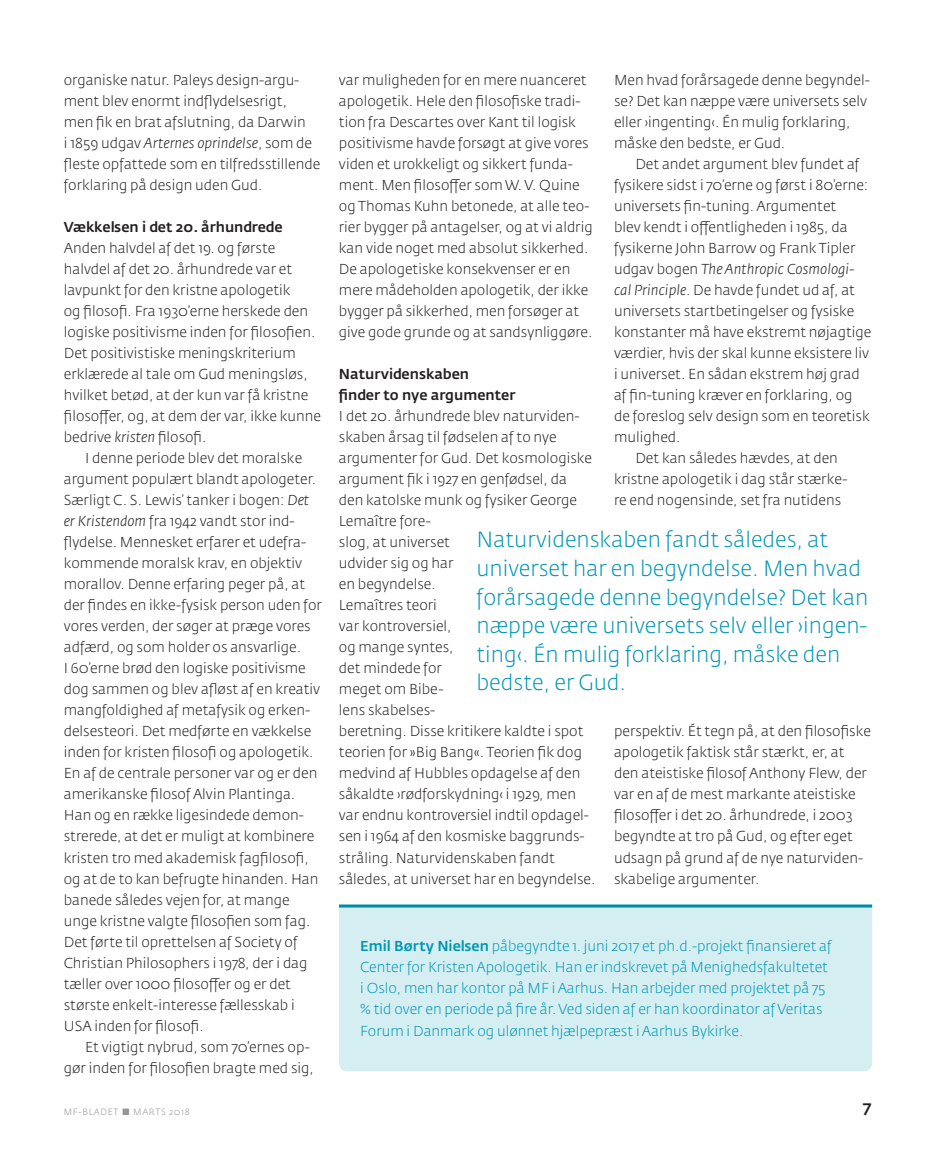
<style>
.page{position:relative;width:936px;height:1149px;background:#fff}
.page>*{position:absolute;margin:0;border:0;box-sizing:border-box;transform-origin:0 0}
.t1{font:300 21.75px/28.5px "Fedra Sans Pro";color:#0097b3}
.t2{font:500 16.5px "Fedra Sans Pro";color:#231f20}
.t3{font:300 14.25px/21px "Fedra Sans Pro";color:#231f20}
.t4{font:300 14.25px/21px "Fedra Sans Pro";color:#0097b3}
.t5{font:500 14.25px/21px "Fedra Sans Pro";color:#231f20}
.t6{font:italic 300 14.25px "Fedra Sans Pro";color:#231f20}
.t7{font:300 9px "Fedra Sans Pro";letter-spacing:.075em;color:#939598}
.s1{font-style:italic}
.s2{font-style:normal}
.s3{font-weight:500}
</style>
<div class="page">
<div style="left:339px;top:907px;width:533px;height:163px;background:#d5eef1"></div>
<hr style="left:339px;top:904px;width:533px;height:3px;background:#0097b3">
<p class="t3" style="left:64px;top:70px;width:258px">organiske natur. Paleys design-argu&shy;ment blev enormt indflydelsesrigt,<br>men fik en brat afslutning, da Darwin<br>i 1859 udgav <span class="s1">Arternes oprindelse</span>, som de fleste opfattede som en tilfredsstillende forklaring på design uden Gud.</p>
<p class="t5" style="left:64px;top:217px;width:220px">Vækkelsen i det 20. århundrede</p>
<p class="t3" style="left:64px;top:238px;width:259px">Anden halvdel af det 19. og første halvdel af det 20. århundrede var et lavpunkt for den kristne apologetik<br>og filosofi. Fra 1930’erne herskede den logiske positivisme inden for filosofien.<br>Det positivistiske meningskriterium erklærede al tale om Gud meningsløs, hvilket betød, at der kun var få kristne filosoffer, og, at dem der var, ikke kunne bedrive <span class="s1">kristen</span> filosofi.</p>
<p class="t3" style="left:64px;top:448px;width:259px;text-indent:21px">I denne periode blev det moralske argument populært blandt apologeter.<br>Særligt C. S. Lewis’ tanker i bogen: <span class="s1">Det er Kristendom</span> fra 1942 vandt stor ind&shy;flydelse. Mennesket erfarer et udefra&shy;kommende moralsk krav, en objektiv morallov. Denne erfaring peger på, at der findes en ikke-fysisk person uden for vores verden, der søger at præge vores adfærd, og som holder os ansvarlige.<br>I 60’erne brød den logiske positivisme dog sammen og blev afløst af en kreativ mangfoldighed af metafysik og erken&shy;delsesteori. Det medførte en vækkelse inden for kristen filosofi og apologetik.<br>En af de centrale personer var og er den amerikanske filosof Alvin Plantinga.<br>Han og en række ligesindede demon&shy;strerede, at det er muligt at kombinere kristen tro med akademisk fagfilosofi, og at de to kan befrugte hinanden. Han banede således vejen for, at mange unge kristne valgte filosofien som fag.<br>Det førte til oprettelsen af Society of Christian Philosophers i 1978, der i dag tæller over 1000 filosoffer og er det største enkelt-interesse fællesskab i USA inden for filosofi.</p>
<p class="t3" style="left:64px;top:1036px;width:251px;text-align:right">Et vigtigt nybrud, som 70’ernes op&shy;gør inden for filosofien bragte med sig,</p>
<p class="t3" style="left:614px;top:70px;width:257px">Men hvad forårsagede denne begyndel&shy;se? Det kan næppe være universets selv eller ›ingenting‹. Én mulig forklaring, måske den bedste, er Gud.</p>
<p class="t3" style="left:635px;top:154px;width:226px">Det andet argument blev fundet af</p>
<p class="t3" style="left:614px;top:175px;width:256px">fysikere sidst i 70’erne og først i 80’erne:</p>
<p class="t3" style="left:614px;top:196px;width:224px">universets fin-tuning. Argumentet</p>
<p class="t3" style="left:614px;top:217px;width:235px">blev kendt i offentligheden i 1985, da</p>
<p class="t3" style="left:614px;top:238px;width:243px">fysikerne John Barrow og Frank Tipler</p>
<p class="t6" style="left:614px;top:262px;width:242px"><span class="s2">udgav bogen</span> The Anthropic Cosmologi-</p>
<p class="t3" style="left:614px;top:280px;width:242px"><span class="s1">cal Principle</span>. De havde fundet ud af, at</p>
<p class="t3" style="left:614px;top:301px;width:242px">universets startbetingelser og fysiske</p>
<p class="t3" style="left:614px;top:322px;width:259px">konstanter må have ekstremt nøjagtige</p>
<p class="t3" style="left:614px;top:343px;width:257px">værdier, hvis der skal kunne eksistere liv</p>
<p class="t3" style="left:614px;top:364px;width:247px">i universet. En sådan ekstrem høj grad</p>
<p class="t3" style="left:614px;top:385px;width:240px">af fin-tuning kræver en forklaring, og</p>
<p class="t3" style="left:614px;top:406px;width:257px">de foreslog selv design som en teoretisk</p>
<p class="t3" style="left:614px;top:427px;width:68px">mulighed.</p>
<p class="t3" style="left:635px;top:448px;width:204px">Det kan således hævdes, at den</p>
<p class="t3" style="left:614px;top:469px;width:235px">kristne apologetik i dag står stærke-</p>
<p class="t3" style="left:614px;top:490px;width:229px">re end nogensinde, set fra nutidens</p>
<p class="t3" style="left:339px;top:70px;width:255px">var muligheden for en mere nuanceret apologetik. Hele den filosofiske tradi&shy;tion fra Descartes over Kant til logisk positivisme havde forsøgt at give vores viden et urokkeligt og sikkert funda&shy;ment. Men filosoffer som W. V. Quine og Thomas Kuhn betonede, at alle teo&shy;rier bygger på antagelser, og at vi aldrig kan vide noget med absolut sikkerhed.<br>De apologetiske konsekvenser er en mere mådeholden apologetik, der ikke bygger på sikkerhed, men forsøger at give gode grunde og at sandsynliggøre.</p>
<p class="t5" style="left:339px;top:364px;width:178px">Naturvidenskaben<br>finder to nye argumenter</p>
<p class="t3" style="left:339px;top:406px;width:258px">I det 20. århundrede blev naturviden&shy;skaben årsag til fødselen af to nye argumenter for Gud. Det kosmologiske argument fik i 1927 en genfødsel, da<br>den katolske munk og fysiker George<br>Lemaître fore-<br>slog, at universet<br>udvider sig og har<br>en begyndelse.<br>Lemaîtres teori<br>var kontroversiel,<br>og mange syntes,<br>det mindede for<br>meget om Bibe-<br>lens skabelses-<br>beretning. Disse kritikere kaldte i spot teorien for »Big Bang«. Teorien fik dog medvind af Hubbles opdagelse af den såkaldte ›rødforskydning‹ i 1929, men var endnu kontroversiel indtil opdagel&shy;sen i 1964 af den kosmiske baggrunds&shy;stråling. Naturvidenskaben fandt således, at universet har en begyndelse.</p>
<h1 class="t1" style="left:476px;top:526px;width:393px">Naturvidenskaben fandt således, at universet har en begyndelse. Men hvad forårsagede denne begyndelse? Det kan næppe være universets selv eller ›ingen&shy;ting‹. Én mulig forklaring, måske den bedste, er Gud.</h1>
<p class="t3" style="left:614px;top:721px;width:258px">perspektiv. Ét tegn på, at den filosofiske apologetik faktisk står stærkt, er, at den ateistiske filosof Anthony Flew, der var en af de mest markante ateistiske filosoffer i det 20. århundrede, i 2003 begyndte at tro på Gud, og efter eget udsagn på grund af de nye naturviden&shy;skabelige argumenter.</p>
<p class="t4" style="left:360px;top:936px;width:473px"><span class="s3">Emil Børty Nielsen</span> påbegyndte 1. juni 2017 et ph.d.-projekt finansieret af Center for Kristen Apologetik. Han er indskrevet på Menighedsfakultetet i Oslo, men har kontor på MF i Aarhus. Han arbejder med projektet på 75 % tid over en periode på fire år. Ved siden af er han koordinator af Veritas Forum i Danmark og ulønnet hjælpepræst i Aarhus Bykirke.</p>
<p class="t7" style="left:64px;top:1106px;width:127px">MF-BLADET ■ MARTS 2018</p>
<p class="t2" style="left:862px;top:1100px;width:11px">7</p>
</div>
